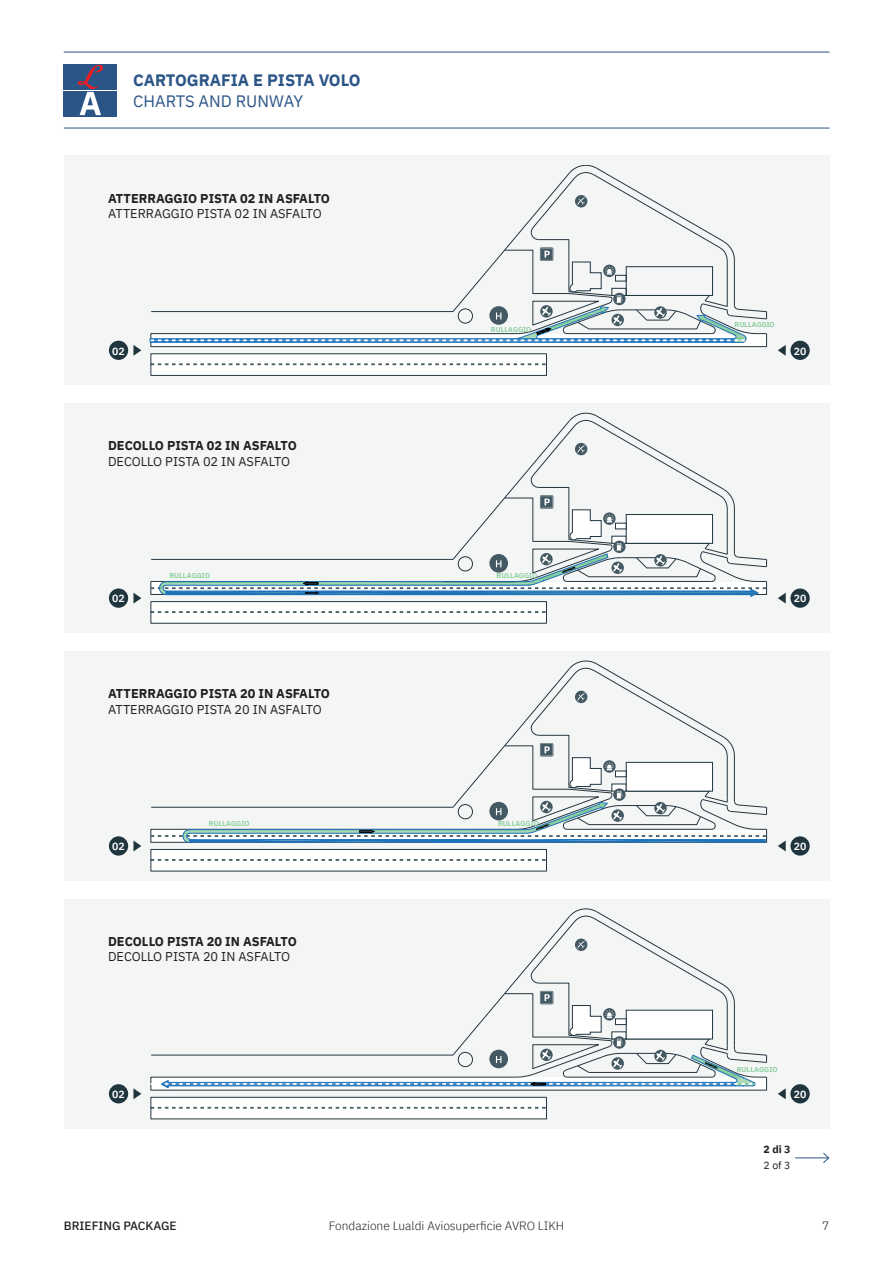
<style>
.page{position:relative;width:893px;height:1263px;background:#fff}
.page>*{position:absolute;margin:0;border:0;box-sizing:border-box;transform-origin:0 0}
.t1{font:700 16.5px "IBM Plex Sans";color:#2c5587}
.t2{font:16.5px "IBM Plex Sans";color:#2c5587}
.t3{font:700 12.75px "IBM Plex Sans";color:#231f20}
.t4{font:12.75px "IBM Plex Sans";color:#231f20}
.t5{font:300 12px "IBM Plex Sans";color:#231f20}
.t6{font:500 12px "IBM Plex Sans";color:#231f20}
.t7{font:600 10.5px "IBM Plex Sans";color:#fff}
.t8{font:700 10.5px "IBM Plex Sans";color:#231f20}
.t9{font:10.5px "IBM Plex Sans";color:#231f20}
.t10{font:600 7.05px "IBM Plex Sans";letter-spacing:.015em;color:#83ca98}
</style>
<div class="page">
<div style="left:64px;top:64px;width:53px;height:52px;background:#2c5587"></div>
<svg style="left:77px;top:64px;width:26px;height:51px"></svg>
<hr style="left:64px;top:90px;width:53px;height:1px;background:#fff">
<div style="left:64px;top:156px;width:765px;height:229px;background:#f4f6f6"></div>
<div style="left:151px;top:353px;width:396px;height:22px;background:#fff"></div>
<svg style="left:153px;top:363px;width:392px;height:2px"></svg>
<div style="left:151px;top:354px;width:396px;height:22px;border:1px solid #26353f"></div>
<div style="left:109px;top:341px;width:19px;height:19px;background:#21353f;border-radius:50%"></div>
<svg style="left:133px;top:345px;width:8px;height:11px"></svg>
<div style="left:790px;top:341px;width:20px;height:19px;background:#21353f;border-radius:50%"></div>
<svg style="left:778px;top:345px;width:8px;height:11px"></svg>
<svg style="left:149px;top:165px;width:618px;height:182px"></svg>
<div style="left:64px;top:403px;width:765px;height:230px;background:#f4f6f6"></div>
<div style="left:151px;top:601px;width:396px;height:22px;background:#fff"></div>
<svg style="left:153px;top:611px;width:392px;height:2px"></svg>
<div style="left:151px;top:601px;width:396px;height:22px;border:1px solid #26353f"></div>
<div style="left:109px;top:588px;width:19px;height:20px;background:#21353f;border-radius:50%"></div>
<svg style="left:133px;top:593px;width:8px;height:11px"></svg>
<div style="left:790px;top:588px;width:20px;height:20px;background:#21353f;border-radius:50%"></div>
<svg style="left:778px;top:593px;width:8px;height:11px"></svg>
<svg style="left:150px;top:413px;width:617px;height:184px"></svg>
<hr style="left:437px;top:591px;width:50px;height:4px;background:#1f73ba">
<div style="left:64px;top:651px;width:765px;height:230px;background:#f4f6f6"></div>
<div style="left:151px;top:849px;width:396px;height:22px;background:#fff"></div>
<svg style="left:153px;top:859px;width:392px;height:2px"></svg>
<div style="left:151px;top:849px;width:396px;height:22px;border:1px solid #26353f"></div>
<div style="left:109px;top:836px;width:19px;height:19px;background:#21353f;border-radius:50%"></div>
<svg style="left:133px;top:840px;width:8px;height:11px"></svg>
<div style="left:790px;top:836px;width:20px;height:19px;background:#21353f;border-radius:50%"></div>
<svg style="left:778px;top:840px;width:8px;height:11px"></svg>
<svg style="left:150px;top:660px;width:617px;height:183px"></svg>
<hr style="left:432px;top:839px;width:52px;height:4px;background:#1f73ba">
<hr style="left:189px;top:829px;width:338px;height:1px;background:#1f73ba">
<div style="left:64px;top:899px;width:765px;height:229px;background:#f4f6f6"></div>
<div style="left:151px;top:1097px;width:396px;height:22px;background:#fff"></div>
<svg style="left:153px;top:1107px;width:392px;height:2px"></svg>
<div style="left:151px;top:1097px;width:396px;height:22px;border:1px solid #26353f"></div>
<div style="left:109px;top:1084px;width:19px;height:19px;background:#21353f;border-radius:50%"></div>
<svg style="left:133px;top:1088px;width:8px;height:11px"></svg>
<div style="left:790px;top:1084px;width:20px;height:19px;background:#21353f;border-radius:50%"></div>
<svg style="left:778px;top:1088px;width:8px;height:11px"></svg>
<svg style="left:150px;top:908px;width:617px;height:182px"></svg>
<hr style="left:64px;top:52px;width:765px;height:1px;background:#2c5587">
<hr style="left:64px;top:128px;width:765px;height:1px;background:#2c5587">
<hr style="left:795px;top:1157px;width:34px;height:1px;background:#2c5587">
<svg style="left:822px;top:1152px;width:8px;height:11px"></svg>
<p class="t1" style="left:133px;top:67px;width:229px">CARTOGRAFIA E PISTA VOLO</p>
<p class="t2" style="left:133px;top:89px;width:171px">CHARTS AND RUNWAY</p>
<p class="t3" style="left:108px;top:188px;width:223px">ATTERRAGGIO PISTA 02 IN ASFALTO</p>
<p class="t4" style="left:108px;top:204px;width:215px">ATTERRAGGIO PISTA 02 IN ASFALTO</p>
<p class="t10" style="left:491px;top:324px;width:42px">RULLAGGIO</p>
<p class="t10" style="left:734px;top:319px;width:42px">RULLAGGIO</p>
<p class="t7" style="left:112px;top:343px;width:14px">02</p>
<p class="t7" style="left:794px;top:343px;width:14px">20</p>
<p class="t3" style="left:108px;top:436px;width:190px">DECOLLO PISTA 02 IN ASFALTO</p>
<p class="t4" style="left:108px;top:451px;width:184px">DECOLLO PISTA 02 IN ASFALTO</p>
<p class="t10" style="left:169px;top:570px;width:42px">RULLAGGIO</p>
<p class="t10" style="left:497px;top:570px;width:42px">RULLAGGIO</p>
<p class="t7" style="left:112px;top:590px;width:14px">02</p>
<p class="t7" style="left:794px;top:590px;width:14px">20</p>
<p class="t3" style="left:108px;top:684px;width:223px">ATTERRAGGIO PISTA 20 IN ASFALTO</p>
<p class="t4" style="left:108px;top:699px;width:215px">ATTERRAGGIO PISTA 20 IN ASFALTO</p>
<p class="t10" style="left:209px;top:818px;width:42px">RULLAGGIO</p>
<p class="t10" style="left:498px;top:818px;width:42px">RULLAGGIO</p>
<p class="t7" style="left:112px;top:838px;width:14px">02</p>
<p class="t7" style="left:794px;top:838px;width:14px">20</p>
<p class="t3" style="left:108px;top:931px;width:190px">DECOLLO PISTA 20 IN ASFALTO</p>
<p class="t4" style="left:108px;top:947px;width:184px">DECOLLO PISTA 20 IN ASFALTO</p>
<p class="t10" style="left:737px;top:1064px;width:42px">RULLAGGIO</p>
<p class="t7" style="left:112px;top:1086px;width:14px">02</p>
<p class="t7" style="left:794px;top:1086px;width:14px">20</p>
<p class="t8" style="left:764px;top:1140px;width:28px">2 di 3</p>
<p class="t9" style="left:764px;top:1157px;width:28px">2 of 3</p>
<p class="t6" style="left:64px;top:1216px;width:114px">BRIEFING PACKAGE</p>
<p class="t5" style="left:329px;top:1216px;width:237px">Fondazione Lualdi Aviosuperficie AVRO LIKH</p>
<p class="t5" style="left:822px;top:1216px;width:9px">7</p>
</div>
